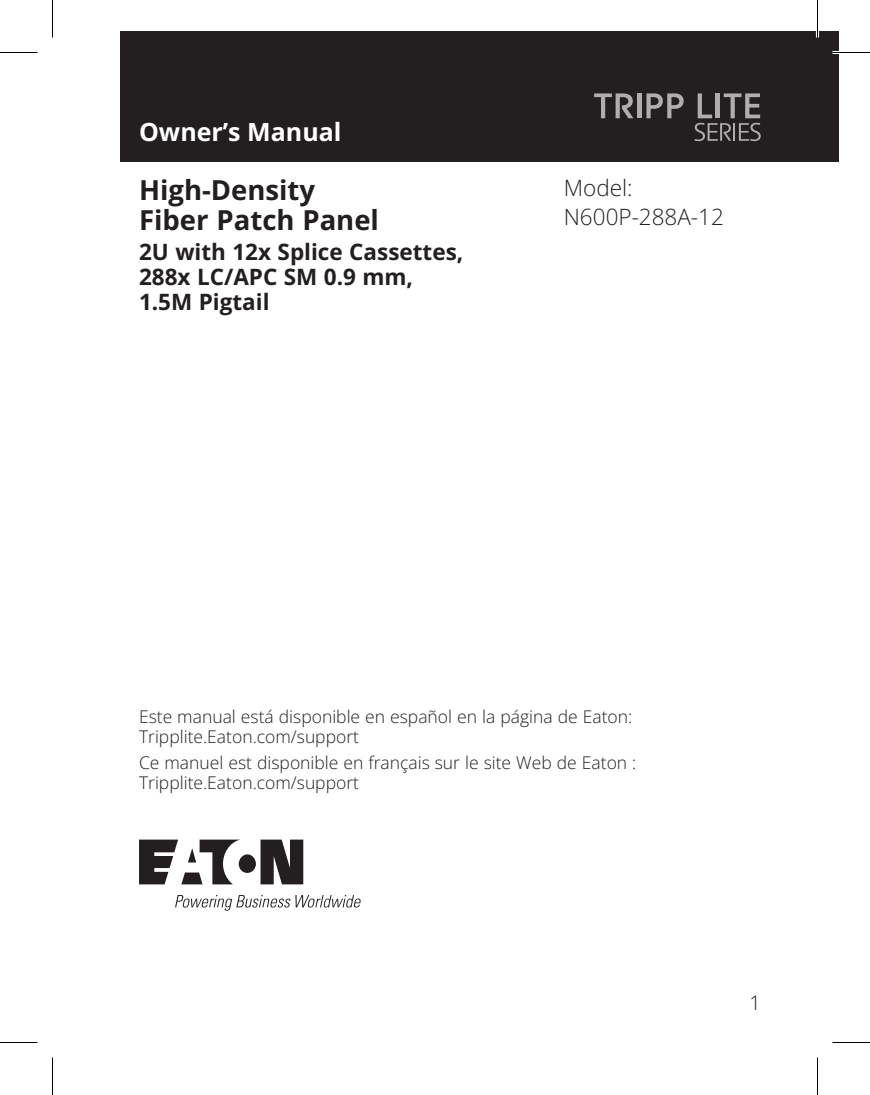
<style>
.page{position:relative;width:870px;height:1095px;background:#fff}
.page>*{position:absolute;margin:0;border:0;box-sizing:border-box;transform-origin:0 0}
.t1{font:700 27.5px/30px "Open Sans";color:#231f20}
._00_Product{font:700 25px "Open Sans";color:#fff}
.t2{font:700 22.5px/25px "Open Sans";color:#231f20}
.t3{font:22.5px "Open Sans";color:#231f20}
.t4{font:20px "Open Sans";color:#231f20}
.t5{font:17.5px/20px "Open Sans";color:#231f20}
</style>
<div class="page">
<svg style="left:139px;top:840px;width:164px;height:44px"></svg>
<svg style="left:175px;top:895px;width:186px;height:16px"></svg>
<div style="left:120px;top:31px;width:719px;height:130px;background:#231f20"></div>
<svg style="left:594px;top:93px;width:39px;height:25px"></svg>
<hr style="left:637px;top:93px;width:4px;height:25px;background:#aeaeb0">
<svg style="left:646px;top:93px;width:38px;height:25px"></svg>
<svg style="left:695px;top:93px;width:66px;height:48px"></svg>
<hr style="left:832px;top:51px;width:38px;height:3px;background:#fff">
<hr style="left:816px;top:0;width:3px;height:38px;background:#fff">
<hr style="left:0;top:52px;width:38px;height:1px;background:#000">
<hr style="left:832px;top:52px;width:38px;height:1px;background:#000">
<hr style="left:0;top:1042px;width:38px;height:1px;background:#000">
<hr style="left:832px;top:1042px;width:38px;height:1px;background:#000">
<hr style="left:52px;top:0;width:1px;height:38px;background:#000">
<hr style="left:52px;top:1058px;width:1px;height:37px;background:#000">
<hr style="left:817px;top:0;width:1px;height:38px;background:#000">
<hr style="left:817px;top:1058px;width:1px;height:37px;background:#000">
<p class="_00_Product" style="left:139px;top:115px;width:204px">Owner’s Manual</p>
<p class="t1" style="left:139px;top:175px;width:241px">High-Density<br>Fiber Patch Panel</p>
<p class="t2" style="left:139px;top:239px;width:326px">2U with 12x Splice Cassettes,<br>288x LC/APC SM 0.9 mm,<br>1.5M Pigtail</p>
<p class="t3" style="left:564px;top:172px;width:70px">Model:</p>
<p class="t3" style="left:564px;top:202px;width:162px">N600P-288A-12</p>
<p class="t5" style="left:139px;top:706px;width:495px">Este manual está disponible en español en la página de Eaton:<br>Tripplite.Eaton.com/support</p>
<p class="t5" style="left:139px;top:752px;width:499px">Ce manuel est disponible en français sur le site Web de Eaton :<br>Tripplite.Eaton.com/support</p>
<p class="t4" style="left:750px;top:990px;width:13px">1</p>
</div>
